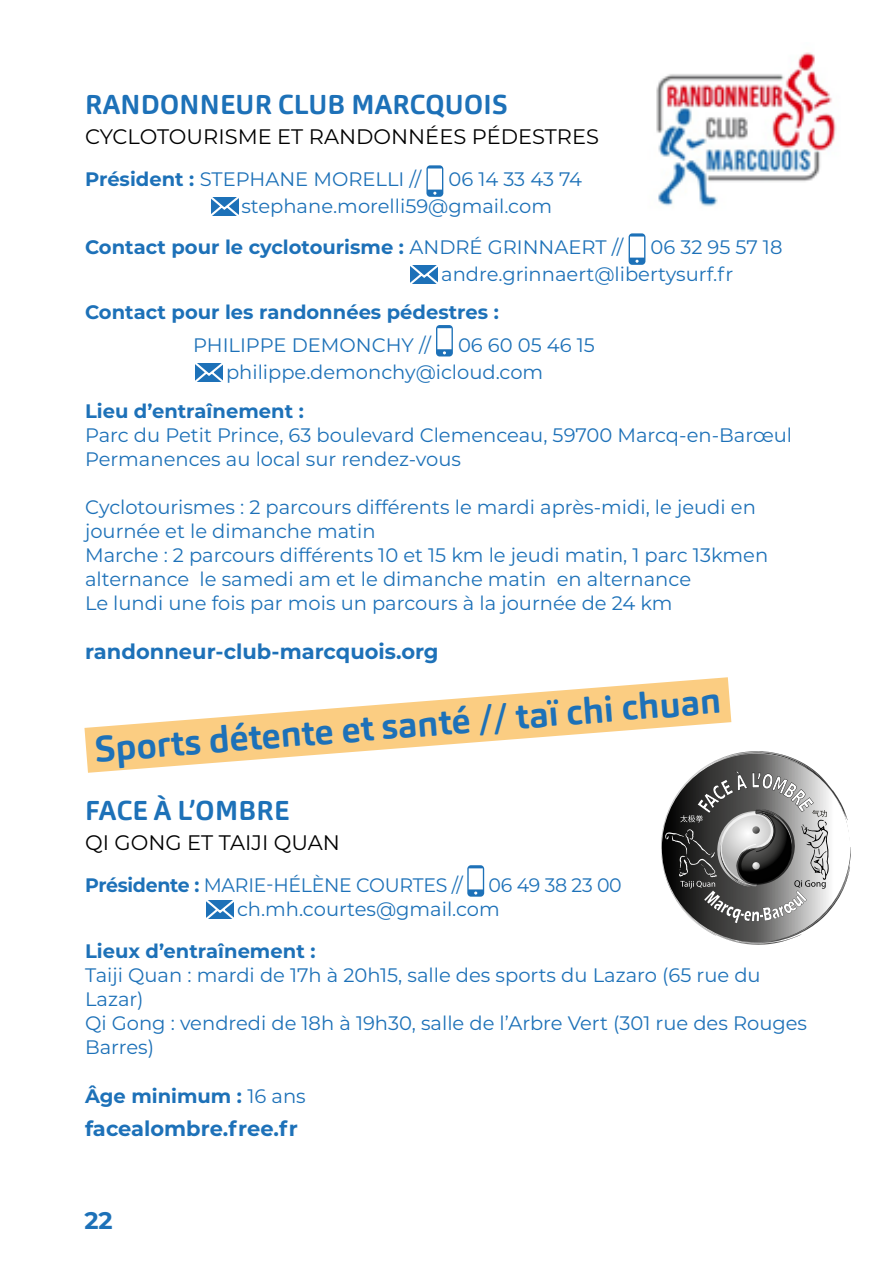
<style>
.page{position:relative;width:893px;height:1276px;background:#fff}
.page>*{position:absolute;margin:0;border:0;box-sizing:border-box;transform-origin:0 0}
.t1{font:700 36px "Carnas";color:#1d71b8}
.t2{font:700 27px "Carnas";letter-spacing:.01em;color:#1d71b8}
.t3{font:700 24px "Montserrat";color:#1d71b8}
.t4{font:21px "Montserrat";color:#000}
.t5{font:700 21px "Montserrat";color:#1d71b8}
.t6{font:19.5px/24px "Montserrat";color:#1d71b8}
.t7{font:700 19.5px "Montserrat";color:#1d71b8}
.s1{font-weight:700}
.s2{font-weight:400}
</style>
<div class="page">
<svg style="left:426px;top:165px;width:17px;height:32px"></svg>
<svg style="left:211px;top:197px;width:28px;height:19px"></svg>
<svg style="left:629px;top:233px;width:16px;height:32px"></svg>
<svg style="left:410px;top:265px;width:28px;height:19px"></svg>
<svg style="left:436px;top:325px;width:17px;height:31px"></svg>
<svg style="left:195px;top:363px;width:28px;height:19px"></svg>
<svg style="left:84px;top:677px;width:648px;height:96px"></svg>
<svg style="left:467px;top:865px;width:17px;height:31px"></svg>
<svg style="left:206px;top:900px;width:28px;height:19px"></svg>
<svg style="left:661px;top:751px;width:190px;height:193px"></svg>
<img style="left:656px;top:52px;width:181px;height:155px">
<h2 class="t2" style="left:85px;top:87px;width:424px">RANDONNEUR CLUB MARCQUOIS</h2>
<p class="t4" style="left:85px;top:122px;width:515px">CYCLOTOURISME ET RANDONNÉES PÉDESTRES</p>
<p class="t6" style="left:85px;top:167px;width:338px"><span class="s1">Président :</span> STEPHANE MORELLI //</p>
<p class="t6" style="left:241px;top:165px;width:342px;line-height:27px;text-indent:207px">06 14 33 43 74 stephane.morelli59@gmail.com</p>
<p class="t7" style="left:85px;top:233px;width:540px">Contact pour le cyclotourisme : <span class="s2">ANDRÉ GRINNAERT //</span></p>
<p class="t6" style="left:441px;top:233px;width:343px;line-height:27px;text-indent:209px">06 32 95 57 18 andre.grinnaert@libertysurf.fr</p>
<p class="t7" style="left:85px;top:298px;width:415px">Contact pour les randonnées pédestres :</p>
<p class="t6" style="left:193px;top:333px;width:239px">PHILIPPE DEMONCHY //</p>
<p class="t6" style="left:226px;top:331px;width:370px;line-height:27px;text-indent:232px">06 60 05 46 15 philippe.demonchy@icloud.com</p>
<p class="t7" style="left:85px;top:397px;width:220px">Lieu d’entraînement :</p>
<p class="t6" style="left:85px;top:422px;width:709px">Parc du Petit Prince, 63 boulevard Clemenceau, 59700 Marcq-en-Barœul<br>Permanences au local sur rendez-vous</p>
<p class="t6" style="left:85px;top:494px;width:685px">Cyclotourismes : 2 parcours différents le mardi après-midi, le jeudi en journée et le dimanche matin<br>Marche : 2 parcours différents 10 et 15 km le jeudi matin, 1 parc 13kmen alternance le samedi am et le dimanche matin en alternance<br>Le lundi une fois par mois un parcours à la journée de 24 km</p>
<p class="t5" style="left:85px;top:636px;width:355px">randonneur-club-marcquois.org</p>
<h1 class="t1" style="left:93px;top:723px;width:630px;rotate:-4deg">Sports détente et santé // taï chi chuan</h1>
<h2 class="t2" style="left:85px;top:793px;width:206px">FACE À L’OMBRE</h2>
<p class="t4" style="left:85px;top:828px;width:256px">QI GONG ET TAIJI QUAN</p>
<p class="t6" style="left:85px;top:873px;width:379px"><span class="s1">Présidente :</span> MARIE-HÉLÈNE COURTES //</p>
<p class="t6" style="left:237px;top:873px;width:386px;text-indent:251px">06 49 38 23 00 ch.mh.courtes@gmail.com</p>
<p class="t7" style="left:85px;top:937px;width:232px">Lieux d’entraînement :</p>
<p class="t6" style="left:85px;top:963px;width:724px">Taiji Quan : mardi de 17h à 20h15, salle des sports du Lazaro (65 rue du Lazar)<br>Qi Gong : vendredi de 18h à 19h30, salle de l’Arbre Vert (301 rue des Rouges Barres)</p>
<p class="t7" style="left:85px;top:1081px;width:222px">Âge minimum : <span class="s2">16 ans</span></p>
<p class="t5" style="left:85px;top:1113px;width:214px">facealombre.free.fr</p>
<p class="t3" style="left:84px;top:1203px;width:30px">22</p>
</div>
